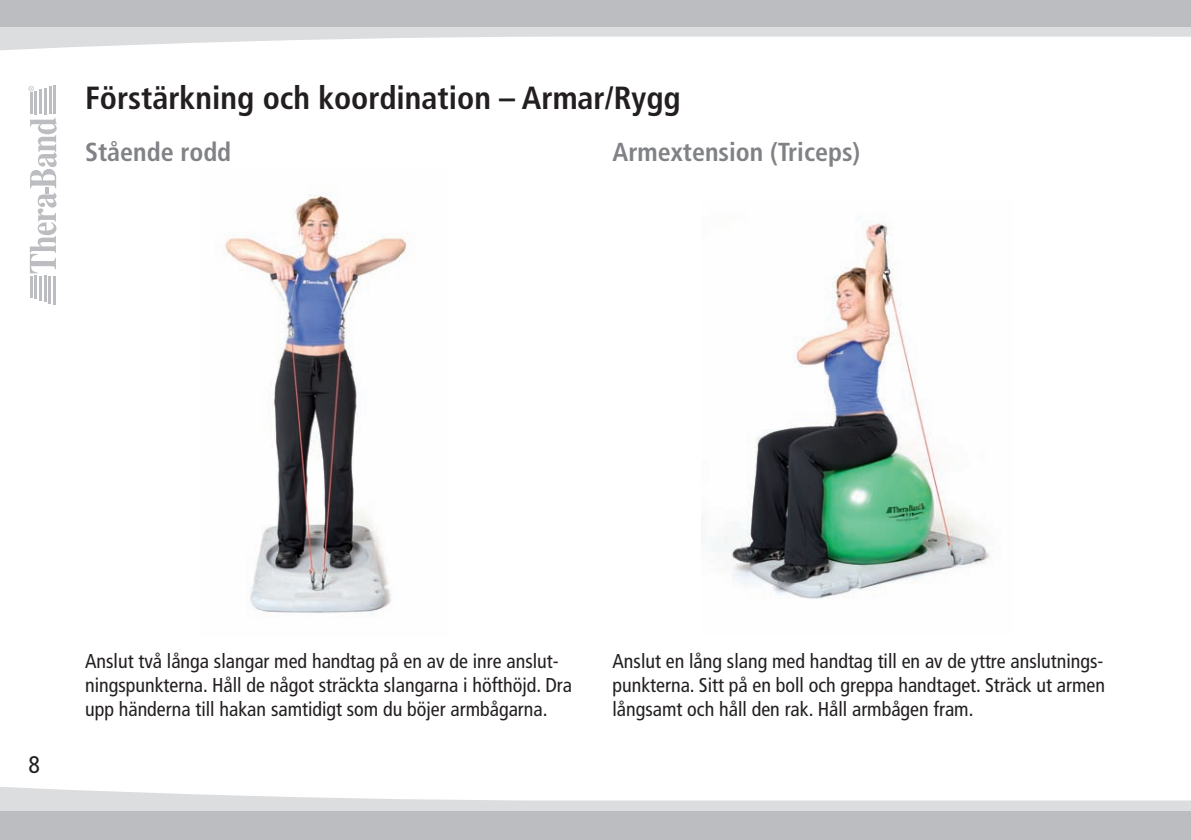
<style>
.page{position:relative;width:1191px;height:840px;background:#fff}
.page>*{position:absolute;margin:0;border:0;box-sizing:border-box;transform-origin:0 0}
.t1{font:700 condensed 32px "Frutiger";color:#231f20}
.t2{font:700 condensed 26px "Frutiger";color:#808285}
.t3{font:condensed 24px "Frutiger";color:#231f20}
.t4{font:condensed 20px/24px "Frutiger";color:#231f20;text-align:justify}
</style>
<div class="page">
<hr style="left:53px;top:276px;width:3px;height:28px;background:#bcbdc0">
<hr style="left:30px;top:276px;width:2px;height:21px;background:#bcbdc0">
<hr style="left:34px;top:276px;width:3px;height:23px;background:#bcbdc0">
<hr style="left:39px;top:276px;width:3px;height:24px;background:#bcbdc0">
<hr style="left:44px;top:276px;width:2px;height:26px;background:#bcbdc0">
<hr style="left:48px;top:276px;width:3px;height:27px;background:#bcbdc0">
<hr style="left:53px;top:85px;width:3px;height:29px;background:#bcbdc0">
<hr style="left:30px;top:92px;width:3px;height:22px;background:#bcbdc0">
<hr style="left:35px;top:91px;width:2px;height:23px;background:#bcbdc0">
<hr style="left:39px;top:89px;width:3px;height:25px;background:#bcbdc0">
<hr style="left:44px;top:88px;width:3px;height:26px;background:#bcbdc0">
<hr style="left:49px;top:86px;width:2px;height:28px;background:#bcbdc0">
<svg style="left:28px;top:86px;width:6px;height:5px"></svg>
<svg style="left:30px;top:118px;width:27px;height:155px"></svg>
<svg style="left:0;top:787px;width:1191px;height:24px;fill:#dcdddf"></svg>
<svg style="left:0;top:26px;width:1191px;height:25px"></svg>
<div style="left:0;top:811px;width:1191px;height:28px;background:#bcbdc0"></div>
<div style="left:0;top:0;width:1191px;height:26px;background:#bcbdc0"></div>
<img style="left:701px;top:221px;width:289px;height:378px">
<img style="left:225px;top:193px;width:182px;height:424px">
<h1 class="t1" style="left:85px;top:85px;width:597px">Förstärkning och koordination – Armar/Rygg</h1>
<h2 class="t2" style="left:85px;top:142px;width:148px">Stående rodd</h2>
<h2 class="t2" style="left:612px;top:142px;width:249px">Armextension (Triceps)</h2>
<p class="t3" style="left:28px;top:754px;width:13px">8</p>
<p class="t4" style="left:85px;top:650px;width:488px;text-align:left">Anslut två långa slangar med handtag på en av de inre anslut&shy;ningspunkterna. Håll de något sträckta slangarna i höfthöjd. Dra upp händerna till hakan samtidigt som du böjer armbågarna.</p>
<p class="t4" style="left:612px;top:650px;width:494px">Anslut en lång slang med handtag till en av de yttre anslutnings&shy;punkterna. Sitt på en boll och greppa handtaget. Sträck ut armen långsamt och håll den rak. Håll armbågen fram.</p>
</div>
